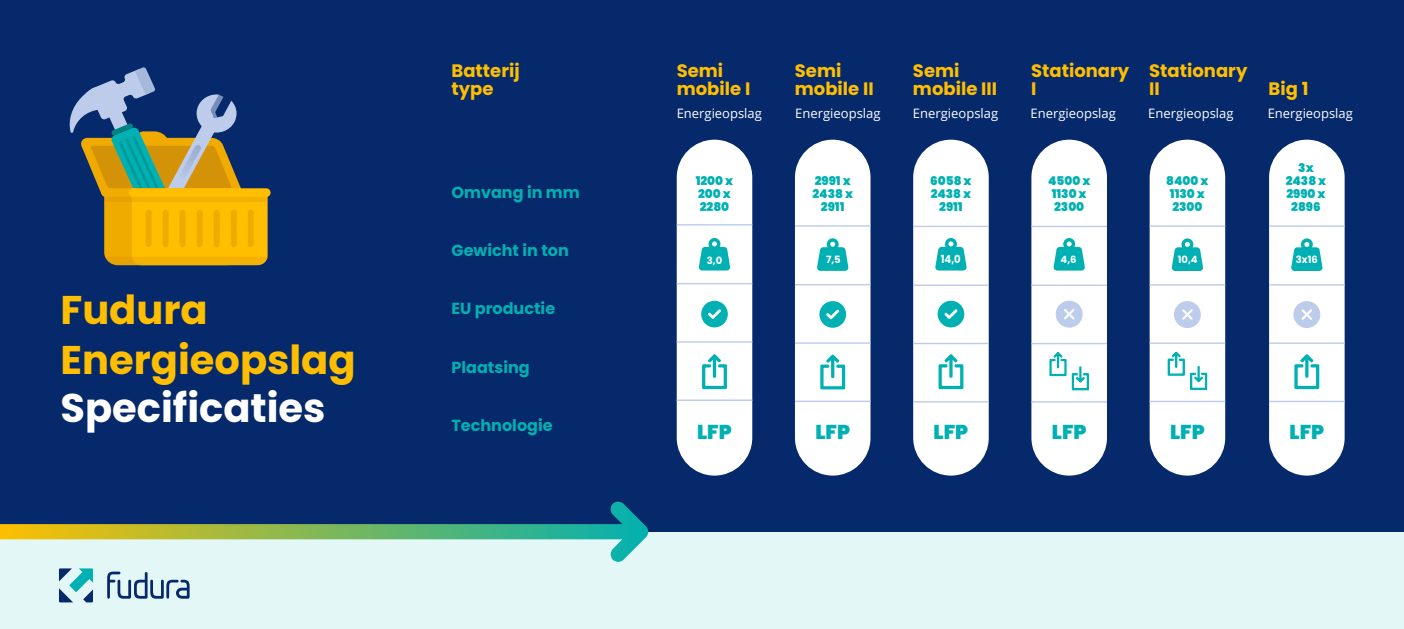
<style>
.page{position:relative;width:1404px;height:629px;background:#fff}
.page>*{position:absolute;margin:0;border:0;box-sizing:border-box;transform-origin:0 0}
.t1{font:700 40px/50px "Poppins";color:#ffbe00}
.t2{font:700 40px "Poppins";color:#fff}
.t3{font:900 20px "Poppins";color:#00b0b2}
.t4{font:700 18px/18px "Poppins";color:#ffbe00}
.t5{font:700 16px "Poppins";color:#00b0b2}
.t6{font:13px "Open Sans";color:#fff}
.t7{font:900 12px/13px "Poppins";color:#00b0b2;text-align:center}
.t8{font:700 11.1px "Poppins";color:#fff;scale:.9 1}
.t9{font:700 10px "Poppins";color:#fff}
</style>
<div class="page">
<div style="left:0;top:0;width:1403px;height:629px;background:#e4f7f7"></div>
<div style="left:0;top:0;width:1403px;height:532px;background:#05296b"></div>
<svg style="left:107px;top:571px;width:82px;height:27px"></svg>
<svg style="left:59px;top:568px;width:34px;height:34px"></svg>
<div style="left:129px;top:188px;width:141px;height:9px;background:#ffbe00;border-radius:4px"></div>
<svg style="left:69px;top:67px;width:198px;height:198px"></svg>
<svg style="left:104px;top:197px;width:163px;height:4px"></svg>
<div style="left:676px;top:140px;width:76px;height:335px;background:#fff;border-radius:38px"></div>
<svg style="left:701px;top:301px;width:26px;height:26px"></svg>
<svg style="left:698px;top:238px;width:32px;height:32px"></svg>
<svg style="left:702px;top:354px;width:25px;height:36px"></svg>
<hr style="left:676px;top:283px;width:76px;height:1px;background:#bcccea">
<hr style="left:676px;top:224px;width:76px;height:1px;background:#bcccea">
<hr style="left:676px;top:341px;width:76px;height:2px;background:#bcccea">
<hr style="left:676px;top:399px;width:76px;height:2px;background:#bcccea">
<div style="left:794px;top:140px;width:76px;height:335px;background:#fff;border-radius:38px"></div>
<svg style="left:819px;top:301px;width:27px;height:27px"></svg>
<svg style="left:817px;top:238px;width:31px;height:33px"></svg>
<svg style="left:820px;top:354px;width:26px;height:36px"></svg>
<hr style="left:794px;top:284px;width:76px;height:1px;background:#bcccea">
<hr style="left:794px;top:225px;width:76px;height:2px;background:#bcccea">
<hr style="left:794px;top:342px;width:76px;height:2px;background:#bcccea">
<hr style="left:794px;top:400px;width:76px;height:2px;background:#bcccea">
<div style="left:913px;top:140px;width:75px;height:335px;background:#fff;border-radius:38px"></div>
<svg style="left:937px;top:301px;width:27px;height:26px"></svg>
<svg style="left:935px;top:238px;width:31px;height:32px"></svg>
<svg style="left:938px;top:354px;width:26px;height:36px"></svg>
<hr style="left:913px;top:284px;width:75px;height:2px;background:#bcccea">
<hr style="left:913px;top:226px;width:75px;height:1px;background:#bcccea">
<hr style="left:913px;top:343px;width:75px;height:1px;background:#bcccea">
<hr style="left:913px;top:401px;width:75px;height:1px;background:#bcccea">
<div style="left:1031px;top:140px;width:75px;height:335px;background:#fff;border-radius:38px"></div>
<svg style="left:1053px;top:238px;width:31px;height:32px"></svg>
<div style="left:1055px;top:301px;width:27px;height:26px;background:#bcccea;border-radius:50%"></div>
<svg style="left:1064px;top:309px;width:10px;height:10px"></svg>
<svg style="left:1049px;top:352px;width:40px;height:39px"></svg>
<hr style="left:1031px;top:284px;width:75px;height:2px;background:#bcccea">
<hr style="left:1031px;top:226px;width:75px;height:1px;background:#bcccea">
<hr style="left:1031px;top:343px;width:75px;height:1px;background:#bcccea">
<hr style="left:1031px;top:401px;width:75px;height:1px;background:#bcccea">
<div style="left:1149px;top:140px;width:75px;height:335px;background:#fff;border-radius:38px"></div>
<svg style="left:1171px;top:238px;width:31px;height:33px"></svg>
<div style="left:1173px;top:301px;width:27px;height:27px;background:#bcccea;border-radius:50%"></div>
<svg style="left:1182px;top:309px;width:10px;height:11px"></svg>
<svg style="left:1167px;top:351px;width:40px;height:39px"></svg>
<hr style="left:1149px;top:284px;width:75px;height:1px;background:#bcccea">
<hr style="left:1149px;top:225px;width:75px;height:2px;background:#bcccea">
<hr style="left:1149px;top:342px;width:75px;height:2px;background:#bcccea">
<hr style="left:1149px;top:401px;width:75px;height:1px;background:#bcccea">
<svg style="left:0;top:501px;width:648px;height:61px"></svg>
<div style="left:1268px;top:140px;width:76px;height:335px;background:#fff;border-radius:38px"></div>
<svg style="left:1291px;top:238px;width:31px;height:33px"></svg>
<div style="left:1293px;top:301px;width:27px;height:27px;background:#bcccea;border-radius:50%"></div>
<svg style="left:1301px;top:309px;width:10px;height:11px"></svg>
<hr style="left:1268px;top:284px;width:76px;height:1px;background:#bcccea">
<hr style="left:1268px;top:225px;width:76px;height:2px;background:#bcccea">
<hr style="left:1268px;top:342px;width:76px;height:2px;background:#bcccea">
<hr style="left:1268px;top:401px;width:76px;height:1px;background:#bcccea">
<svg style="left:1294px;top:354px;width:26px;height:36px"></svg>
<h1 class="t1" style="left:60px;top:285px;width:297px">Fudura<br>Energieopslag</h1>
<h1 class="t2" style="left:60px;top:384px;width:266px">Specificaties</h1>
<h3 class="t4" style="left:451px;top:62px;width:70px">Batterij type</h3>
<h3 class="t5" style="left:451px;top:183px;width:130px">Omvang in mm</h3>
<h3 class="t5" style="left:451px;top:241px;width:119px">Gewicht in ton</h3>
<h3 class="t5" style="left:451px;top:299px;width:105px">EU productie</h3>
<h3 class="t5" style="left:451px;top:357px;width:80px">Plaatsing</h3>
<h3 class="t5" style="left:451px;top:415px;width:103px">Technologie</h3>
<h3 class="t4" style="left:794px;top:62px;width:80px">Semi mobile II</h3>
<h3 class="t4" style="left:912px;top:62px;width:86px">Semi mobile III</h3>
<h3 class="t4" style="left:1031px;top:62px;width:100px">Stationary<br>I</h3>
<h3 class="t4" style="left:676px;top:62px;width:75px">Semi mobile I</h3>
<p class="t6" style="left:676px;top:104px;width:87px">Energieopslag</p>
<p class="t6" style="left:795px;top:104px;width:87px">Energieopslag</p>
<p class="t6" style="left:912px;top:104px;width:87px">Energieopslag</p>
<p class="t6" style="left:1030px;top:104px;width:87px">Energieopslag</p>
<h3 class="t4" style="left:1149px;top:62px;width:100px">Stationary<br>II</h3>
<p class="t6" style="left:1148px;top:104px;width:87px">Energieopslag</p>
<h3 class="t4" style="left:1268px;top:80px;width:41px">Big 1</h3>
<p class="t6" style="left:1267px;top:104px;width:87px">Energieopslag</p>
<p class="t7" style="left:695px;top:175px;width:39px;text-align:left">1200 x<br>200 x<br>2280</p>
<p class="t7" style="left:812px;top:174px;width:42px">2991 x<br>2438 x<br>2911</p>
<p class="t7" style="left:930px;top:175px;width:43px">6058 x<br>2438 x<br>2911</p>
<p class="t7" style="left:1047px;top:175px;width:44px">4500 x<br>1130 x<br>2300</p>
<p class="t7" style="left:1166px;top:174px;width:44px">8400 x<br>1130 x<br>2300</p>
<p class="t7" style="left:1286px;top:155px;width:41px;line-height:25.6px">3x<br>2990 x</p>
<p class="t7" style="left:1290px;top:200px;width:31px">2896</p>
<p class="t7" style="left:1285px;top:174px;width:42px">2438 x</p>
<p class="t9" style="left:706px;top:254px;width:17px">3,0</p>
<p class="t9" style="left:826px;top:253px;width:16px">7,5</p>
<p class="t8" style="left:940px;top:252px;width:24px">14,0</p>
<p class="t9" style="left:1060px;top:253px;width:18px">4,6</p>
<p class="t9" style="left:1177px;top:254px;width:21px">10,4</p>
<p class="t9" style="left:1295px;top:254px;width:24px">3x16</p>
<h2 class="t3" style="left:697px;top:420px;width:36px">LFP</h2>
<h2 class="t3" style="left:815px;top:420px;width:36px">LFP</h2>
<h2 class="t3" style="left:933px;top:420px;width:36px">LFP</h2>
<h2 class="t3" style="left:1051px;top:420px;width:36px">LFP</h2>
<h2 class="t3" style="left:1169px;top:420px;width:36px">LFP</h2>
<h2 class="t3" style="left:1289px;top:420px;width:36px">LFP</h2>
</div>
